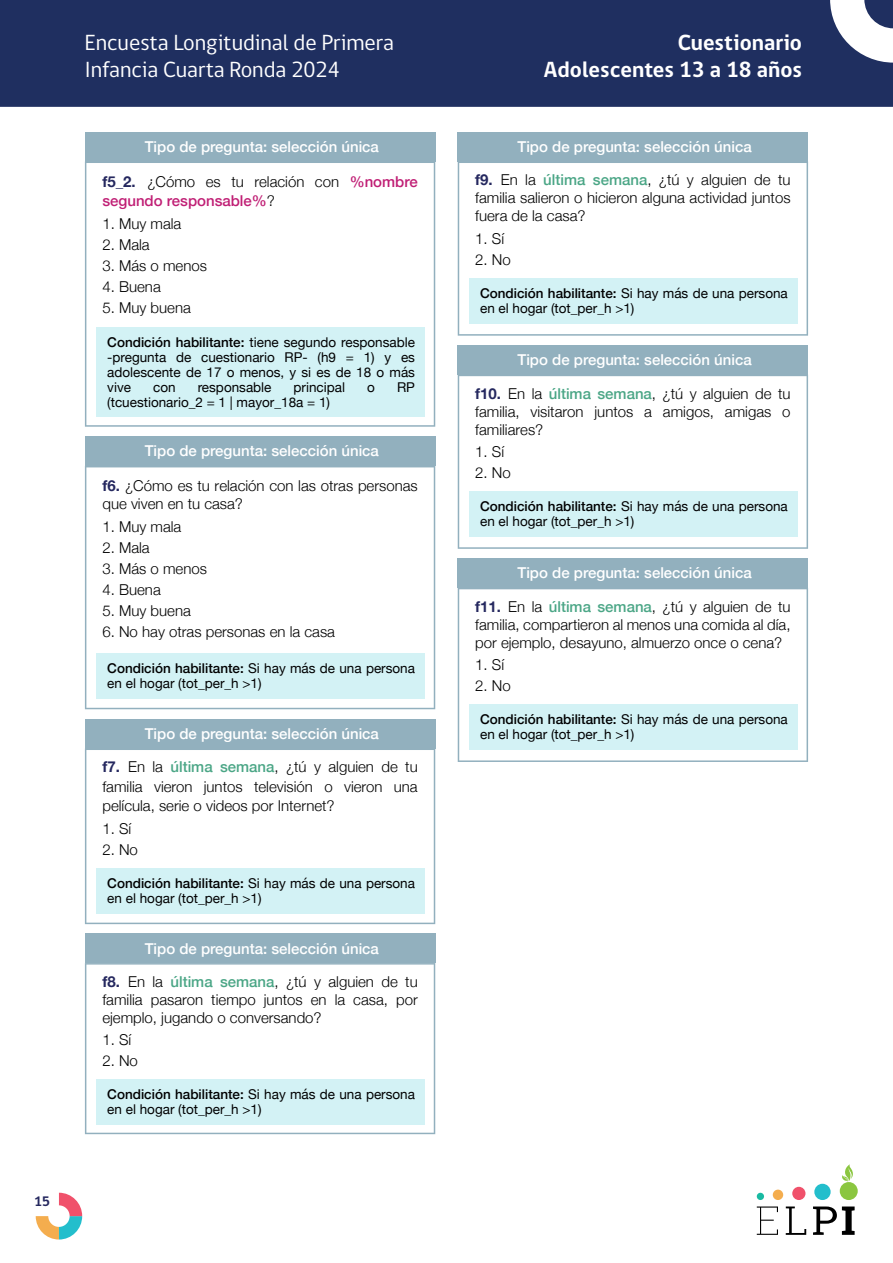
<style>
.page{position:relative;width:893px;height:1263px;background:#fff}
.page>*{position:absolute;margin:0;border:0;box-sizing:border-box;transform-origin:0 0}
.t1{font:22.5px/27px "gob CL";color:#fff}
.t2{font:700 22.5px/27px "gob CL";color:#fff;text-align:right}
.t3{font:300 15px/18px "Helvetica Neue";color:#000001;text-align:justify}
.t4{font:500 15px "Helvetica Neue";color:#fff}
.t5{font:500 15px/19.5px "Helvetica Neue";color:#c01f75}
.t6{font:700 14.1px "gob CL";color:#25285f}
.t7{font:13.5px/15px "Helvetica Neue";color:#000001}
.s1{font-weight:700;color:#25285f}
.s2{font-weight:300;color:#000001}
.s3{font-weight:500}
.s4{font-weight:500;color:#4ba686}
</style>
<div class="page">
<div style="left:0;top:0;width:893px;height:106px;background:#1f2f60"></div>
<svg style="left:36px;top:1193px;width:46px;height:46px"></svg>
<div style="left:757px;top:1193px;width:7px;height:7px;background:#19baa2;border-radius:50%"></div>
<div style="left:773px;top:1189px;width:10px;height:11px;background:#f4ad4e;border-radius:50%"></div>
<div style="left:792px;top:1187px;width:13px;height:13px;background:#f0516b;border-radius:50%"></div>
<div style="left:814px;top:1184px;width:17px;height:16px;background:#23becc;border-radius:50%"></div>
<div style="left:840px;top:1182px;width:18px;height:18px;background:#8bc640;border-radius:50%"></div>
<svg style="left:842px;top:1164px;width:11px;height:18px"></svg>
<svg style="left:757px;top:1206px;width:21px;height:29px"></svg>
<svg style="left:786px;top:1206px;width:20px;height:29px"></svg>
<svg style="left:813px;top:1206px;width:42px;height:29px"></svg>
<svg style="left:830px;top:0;width:63px;height:63px"></svg>
<div style="left:85px;top:436px;width:350px;height:30px;background:#92b0be"></div>
<svg style="left:85px;top:466px;width:350px;height:243px"></svg>
<div style="left:85px;top:719px;width:350px;height:29px;background:#92b0be"></div>
<svg style="left:85px;top:748px;width:350px;height:176px"></svg>
<div style="left:85px;top:933px;width:350px;height:30px;background:#92b0be"></div>
<svg style="left:85px;top:963px;width:350px;height:171px"></svg>
<div style="left:458px;top:132px;width:350px;height:29px;background:#92b0be"></div>
<svg style="left:458px;top:161px;width:350px;height:175px"></svg>
<div style="left:458px;top:345px;width:350px;height:30px;background:#92b0be"></div>
<svg style="left:458px;top:375px;width:350px;height:174px"></svg>
<div style="left:458px;top:558px;width:350px;height:30px;background:#92b0be"></div>
<svg style="left:458px;top:588px;width:350px;height:174px"></svg>
<div style="left:85px;top:132px;width:350px;height:29px;background:#92b0be"></div>
<svg style="left:85px;top:161px;width:350px;height:266px"></svg>
<div style="left:96px;top:653px;width:329px;height:46px;background:#d3f2f5"></div>
<div style="left:96px;top:868px;width:329px;height:45px;background:#d3f2f5"></div>
<div style="left:96px;top:1079px;width:329px;height:46px;background:#d3f2f5"></div>
<div style="left:469px;top:278px;width:328px;height:46px;background:#d3f2f5"></div>
<div style="left:469px;top:491px;width:328px;height:46px;background:#d3f2f5"></div>
<div style="left:469px;top:704px;width:328px;height:46px;background:#d3f2f5"></div>
<div style="left:96px;top:327px;width:329px;height:90px;background:#d3f2f5"></div>
<p class="t6" style="left:34px;top:1192px;width:18px">15</p>
<h1 class="t1" style="left:85px;top:30px;width:311px">Encuesta Longitudinal de Primera<br>Infancia Cuarta Ronda 2024</h1>
<h1 class="t2" style="left:544px;top:30px;width:260px">Cuestionario<br>Adolescentes 13 a 18 años</h1>
<p class="t4" style="left:145px;top:135px;width:236px">Tipo de pregunta: selección única</p>
<p class="t5" style="left:102px;top:171px;width:317px"><span class="s1">f5_2.</span> <span class="s2">¿Cómo es tu relación con</span> %nombre segundo responsable%<span class="s2">?</span></p>
<p class="t3" style="left:102px;top:213px;width:81px">1. Muy mala</p>
<p class="t3" style="left:102px;top:234px;width:49px">2. Mala</p>
<p class="t3" style="left:102px;top:255px;width:106px">3. Más o menos</p>
<p class="t3" style="left:102px;top:276px;width:60px">4. Buena</p>
<p class="t3" style="left:102px;top:297px;width:90px">5. Muy buena</p>
<p class="t7" style="left:107px;top:336px;width:309px;text-align:justify"><span class="s3">Condición habilitante:</span> tiene segundo responsable -pregunta de cuestionario RP- (h9 = 1) y es adolescente de 17 o menos, y si es de 18 o más vive</p>
<p class="t7" style="left:153px;top:381px;width:24px">con</p>
<p class="t7" style="left:198px;top:381px;width:75px">responsable</p>
<p class="t7" style="left:294px;top:381px;width:53px">principal</p>
<p class="t7" style="left:367px;top:381px;width:9px">o</p>
<p class="t7" style="left:397px;top:381px;width:19px">RP</p>
<p class="t7" style="left:107px;top:396px;width:224px">(tcuestionario_2 = 1 | mayor_18a = 1)</p>
<p class="t4" style="left:145px;top:439px;width:236px">Tipo de pregunta: selección única</p>
<p class="t3" style="left:102px;top:476px;width:317px"><span class="s1">f6.</span> ¿Cómo es tu relación con las otras personas que viven en tu casa?</p>
<p class="t3" style="left:102px;top:516px;width:81px">1. Muy mala</p>
<p class="t3" style="left:102px;top:537px;width:49px">2. Mala</p>
<p class="t3" style="left:102px;top:558px;width:106px">3. Más o menos</p>
<p class="t3" style="left:102px;top:579px;width:60px">4. Buena</p>
<p class="t3" style="left:102px;top:600px;width:90px">5. Muy buena</p>
<p class="t3" style="left:102px;top:621px;width:234px">6. No hay otras personas en la casa</p>
<p class="t7" style="left:107px;top:661px;width:309px"><span class="s3">Condición habilitante:</span> Si hay más de una persona en el hogar (tot_per_h &gt;1)</p>
<p class="t4" style="left:145px;top:722px;width:236px">Tipo de pregunta: selección única</p>
<p class="t3" style="left:102px;top:756px;width:317px;line-height:19.5px"><span class="s1">f7.</span> En la <span class="s4">última semana</span>, ¿tú y alguien de tu familia vieron juntos televisión o vieron una película, serie o videos por Internet?</p>
<p class="t3" style="left:102px;top:818px;width:30px">1. Sí</p>
<p class="t3" style="left:102px;top:839px;width:37px">2. No</p>
<p class="t7" style="left:107px;top:876px;width:309px"><span class="s3">Condición habilitante:</span> Si hay más de una persona en el hogar (tot_per_h &gt;1)</p>
<p class="t4" style="left:145px;top:936px;width:236px">Tipo de pregunta: selección única</p>
<p class="t3" style="left:102px;top:971px;width:317px"><span class="s1">f8.</span> En la <span class="s4">última semana</span>, ¿tú y alguien de tu familia pasaron tiempo juntos en la casa, por ejemplo, jugando o conversando?</p>
<p class="t3" style="left:102px;top:1030px;width:30px">1. Sí</p>
<p class="t3" style="left:102px;top:1051px;width:37px">2. No</p>
<p class="t7" style="left:107px;top:1088px;width:309px"><span class="s3">Condición habilitante:</span> Si hay más de una persona en el hogar (tot_per_h &gt;1)</p>
<p class="t4" style="left:517px;top:135px;width:236px">Tipo de pregunta: selección única</p>
<p class="t3" style="left:475px;top:170px;width:317px"><span class="s1">f9.</span> En la <span class="s4">última semana</span>, ¿tú y alguien de tu familia salieron o hicieron alguna actividad juntos fuera de la casa?</p>
<p class="t3" style="left:475px;top:228px;width:30px">1. Sí</p>
<p class="t3" style="left:475px;top:249px;width:37px">2. No</p>
<p class="t7" style="left:480px;top:286px;width:309px"><span class="s3">Condición habilitante:</span> Si hay más de una persona en el hogar (tot_per_h &gt;1)</p>
<p class="t4" style="left:517px;top:348px;width:236px">Tipo de pregunta: selección única</p>
<p class="t3" style="left:475px;top:383px;width:317px"><span class="s1">f10.</span> En la <span class="s4">última semana</span>, ¿tú y alguien de tu familia, visitaron juntos a amigos, amigas o familiares?</p>
<p class="t3" style="left:475px;top:442px;width:30px">1. Sí</p>
<p class="t3" style="left:475px;top:463px;width:37px">2. No</p>
<p class="t7" style="left:480px;top:499px;width:309px"><span class="s3">Condición habilitante:</span> Si hay más de una persona en el hogar (tot_per_h &gt;1)</p>
<p class="t4" style="left:517px;top:561px;width:236px">Tipo de pregunta: selección única</p>
<p class="t3" style="left:475px;top:596px;width:317px"><span class="s1">f11.</span> En la <span class="s4">última semana</span>, ¿tú y alguien de tu familia, compartieron al menos una comida al día, por ejemplo, desayuno, almuerzo once o cena?</p>
<p class="t3" style="left:475px;top:655px;width:30px">1. Sí</p>
<p class="t3" style="left:475px;top:676px;width:37px">2. No</p>
<p class="t7" style="left:480px;top:712px;width:309px"><span class="s3">Condición habilitante:</span> Si hay más de una persona en el hogar (tot_per_h &gt;1)</p>
</div>
